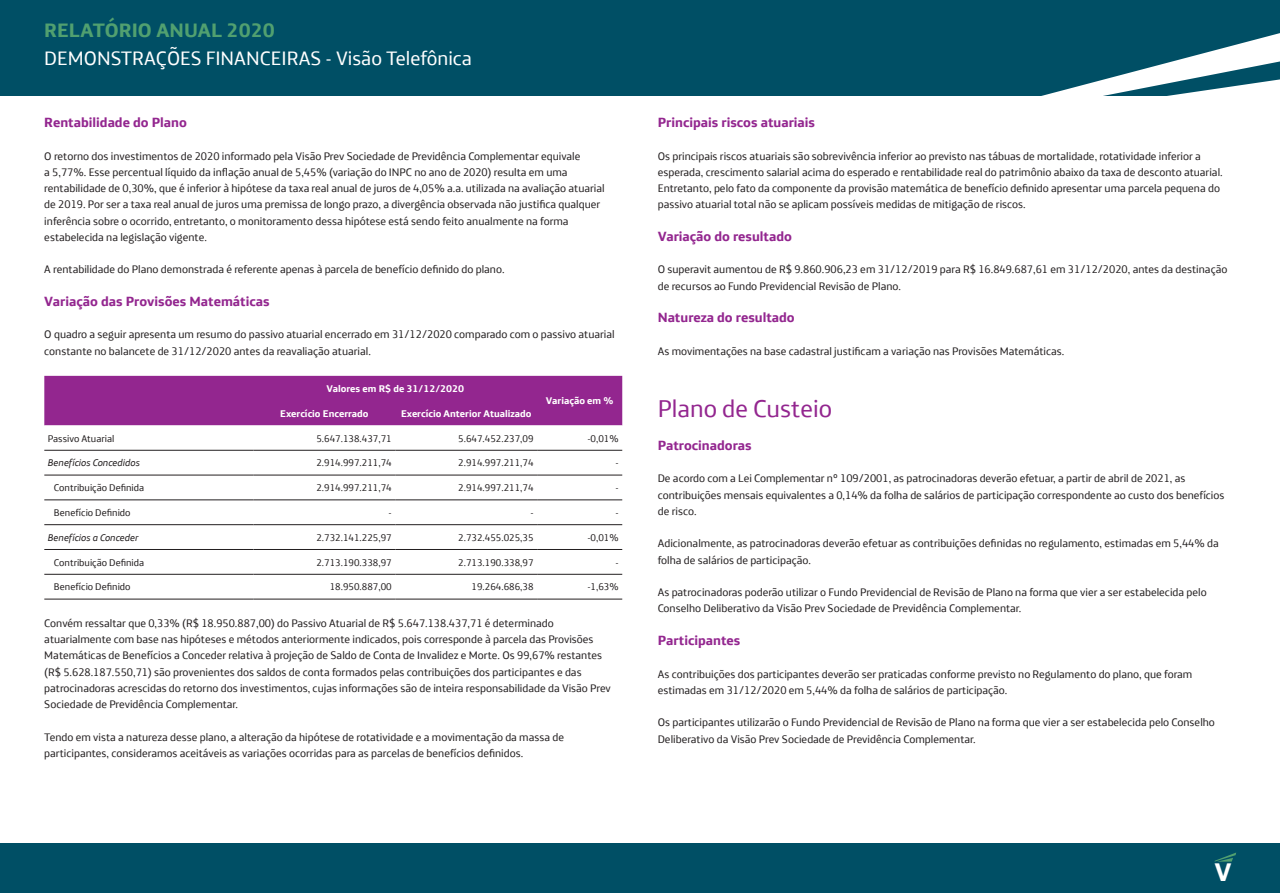
<style>
.page{position:relative;width:1280px;height:893px;background:#fff}
.page>*{position:absolute;margin:0;border:0;box-sizing:border-box;transform-origin:0 0}
.t1{font:700 26.25px "Telefonica";color:#fff}
.t2{font:25px "Telefonica";color:#93268f}
.t3{font:20px "Telefonica";color:#fff}
.t4{font:700 20px "Telefonica";color:#51a070}
.t5{font:700 13.75px "Telefonica";color:#93268f}
.t6{font:11.25px/16.2px "Telefonica";color:#231f20}
.t7{font:10px "Telefonica";color:#231f20}
.t8{font:700 10px "Telefonica";color:#fff}
.t9{font:italic 10px "Telefonica";color:#231f20}
</style>
<div class="page">
<div style="left:0;top:0;width:1279px;height:96px;background:#004f65"></div>
<svg style="left:1041px;top:33px;width:238px;height:63px"></svg>
<div style="left:0;top:843px;width:1279px;height:50px;background:#004f65"></div>
<svg style="left:1214px;top:853px;width:21px;height:9px"></svg>
<div style="left:44px;top:376px;width:578px;height:49px;background:#93268f"></div>
<svg style="left:44px;top:425px;width:578px;height:174px"></svg>
<hr style="left:44px;top:450px;width:209px;height:1px;background:#231f20">
<hr style="left:253px;top:450px;width:142px;height:1px;background:#231f20">
<hr style="left:395px;top:450px;width:142px;height:1px;background:#231f20">
<hr style="left:537px;top:450px;width:85px;height:1px;background:#231f20">
<hr style="left:44px;top:475px;width:209px;height:1px;background:#231f20">
<hr style="left:253px;top:475px;width:142px;height:1px;background:#231f20">
<hr style="left:395px;top:475px;width:142px;height:1px;background:#231f20">
<hr style="left:537px;top:475px;width:85px;height:1px;background:#231f20">
<hr style="left:44px;top:500px;width:209px;height:1px;background:#231f20">
<hr style="left:253px;top:500px;width:142px;height:1px;background:#231f20">
<hr style="left:395px;top:500px;width:142px;height:1px;background:#231f20">
<hr style="left:537px;top:500px;width:85px;height:1px;background:#231f20">
<hr style="left:44px;top:524px;width:209px;height:1px;background:#231f20">
<hr style="left:253px;top:524px;width:142px;height:1px;background:#231f20">
<hr style="left:395px;top:524px;width:142px;height:1px;background:#231f20">
<hr style="left:537px;top:524px;width:85px;height:1px;background:#231f20">
<hr style="left:44px;top:549px;width:209px;height:1px;background:#231f20">
<hr style="left:253px;top:549px;width:142px;height:1px;background:#231f20">
<hr style="left:395px;top:549px;width:142px;height:1px;background:#231f20">
<hr style="left:537px;top:549px;width:85px;height:1px;background:#231f20">
<hr style="left:44px;top:574px;width:209px;height:1px;background:#231f20">
<hr style="left:253px;top:574px;width:142px;height:1px;background:#231f20">
<hr style="left:395px;top:574px;width:142px;height:1px;background:#231f20">
<hr style="left:537px;top:574px;width:85px;height:1px;background:#231f20">
<hr style="left:44px;top:599px;width:209px;height:1px;background:#231f20">
<hr style="left:253px;top:599px;width:142px;height:1px;background:#231f20">
<hr style="left:395px;top:599px;width:142px;height:1px;background:#231f20">
<hr style="left:537px;top:599px;width:85px;height:1px;background:#231f20">
<h3 class="t4" style="left:44px;top:12px;width:232px">RELATÓRIO ANUAL 2020</h3>
<h3 class="t3" style="left:44px;top:41px;width:429px">DEMONSTRAÇÕES FINANCEIRAS - Visão Telefônica</h3>
<p class="t5" style="left:44px;top:110px;width:144px">Rentabilidade do Plano</p>
<p class="t6" style="left:44px;top:146px;width:562px">O retorno dos investimentos de 2020 informado pela Visão Prev Sociedade de Previdência Complementar equivale<br>a 5,77%. Esse percentual líquido da inflação anual de 5,45% (variação do INPC no ano de 2020) resulta em uma rentabilidade de 0,30%, que é inferior à hipótese da taxa real anual de juros de 4,05% a.a. utilizada na avaliação atuarial de 2019. Por ser a taxa real anual de juros uma premissa de longo prazo, a divergência observada não justifica qualquer inferência sobre o ocorrido, entretanto, o monitoramento dessa hipótese está sendo feito anualmente na forma estabelecida na legislação vigente.</p>
<p class="t6" style="left:44px;top:260px;width:462px">A rentabilidade do Plano demonstrada é referente apenas à parcela de benefício definido do plano.</p>
<p class="t5" style="left:44px;top:289px;width:227px">Variação das Provisões Matemáticas</p>
<p class="t6" style="left:44px;top:325px;width:572px">O quadro a seguir apresenta um resumo do passivo atuarial encerrado em 31/12/2020 comparado com o passivo atuarial constante no balancete de 31/12/2020 antes da reavaliação atuarial.</p>
<p class="t8" style="left:326px;top:380px;width:139px">Valores em R$ de 31/12/2020</p>
<p class="t8" style="left:546px;top:392px;width:69px">Variação em %</p>
<p class="t8" style="left:280px;top:404px;width:90px">Exercício Encerrado</p>
<p class="t8" style="left:401px;top:404px;width:132px">Exercício Anterior Atualizado</p>
<p class="t7" style="left:48px;top:430px;width:68px">Passivo Atuarial</p>
<p class="t7" style="left:316px;top:430px;width:77px">5.647.138.437,71</p>
<p class="t7" style="left:458px;top:430px;width:77px">5.647.452.237,09</p>
<p class="t7" style="left:587px;top:430px;width:33px">-0,01%</p>
<p class="t9" style="left:48px;top:455px;width:94px">Benefícios Concedidos</p>
<p class="t7" style="left:316px;top:454px;width:77px">2.914.997.211,74</p>
<p class="t7" style="left:458px;top:454px;width:77px">2.914.997.211,74</p>
<p class="t7" style="left:615px;top:454px;width:5px">-</p>
<p class="t7" style="left:54px;top:479px;width:92px">Contribuição Definida</p>
<p class="t7" style="left:316px;top:479px;width:77px">2.914.997.211,74</p>
<p class="t7" style="left:458px;top:479px;width:77px">2.914.997.211,74</p>
<p class="t7" style="left:615px;top:479px;width:5px">-</p>
<p class="t7" style="left:54px;top:504px;width:78px">Benefício Definido</p>
<p class="t7" style="left:388px;top:504px;width:5px">-</p>
<p class="t7" style="left:530px;top:504px;width:5px">-</p>
<p class="t7" style="left:615px;top:504px;width:5px">-</p>
<p class="t9" style="left:48px;top:529px;width:92px">Benefícios a Conceder</p>
<p class="t7" style="left:316px;top:529px;width:77px">2.732.141.225,97</p>
<p class="t7" style="left:458px;top:529px;width:77px">2.732.455.025,35</p>
<p class="t7" style="left:587px;top:529px;width:33px">-0,01%</p>
<p class="t7" style="left:54px;top:554px;width:92px">Contribuição Definida</p>
<p class="t7" style="left:316px;top:554px;width:77px">2.713.190.338,97</p>
<p class="t7" style="left:458px;top:554px;width:77px">2.713.190.338,97</p>
<p class="t7" style="left:615px;top:554px;width:5px">-</p>
<p class="t7" style="left:54px;top:578px;width:78px">Benefício Definido</p>
<p class="t7" style="left:330px;top:578px;width:64px">18.950.887,00</p>
<p class="t7" style="left:471px;top:578px;width:64px">19.264.686,38</p>
<p class="t7" style="left:587px;top:578px;width:33px">-1,63%</p>
<p class="t6" style="left:44px;top:614px;width:568px">Convém ressaltar que 0,33% (R$ 18.950.887,00) do Passivo Atuarial de R$ 5.647.138.437,71 é determinado atuarialmente com base nas hipóteses e métodos anteriormente indicados, pois corresponde à parcela das Provisões Matemáticas de Benefícios a Conceder relativa à projeção de Saldo de Conta de Invalidez e Morte. Os 99,67% restantes (R$ 5.628.187.550,71) são provenientes dos saldos de conta formados pelas contribuições dos participantes e das patrocinadoras acrescidas do retorno dos investimentos, cujas informações são de inteira responsabilidade da Visão Prev Sociedade de Previdência Complementar.</p>
<p class="t6" style="left:44px;top:727px;width:521px">Tendo em vista a natureza desse plano, a alteração da hipótese de rotatividade e a movimentação da massa de participantes, consideramos aceitáveis as variações ocorridas para as parcelas de benefícios definidos.</p>
<p class="t5" style="left:657px;top:110px;width:159px">Principais riscos atuariais</p>
<p class="t6" style="left:657px;top:146px;width:566px">Os principais riscos atuariais são sobrevivência inferior ao previsto nas tábuas de mortalidade, rotatividade inferior a esperada, crescimento salarial acima do esperado e rentabilidade real do patrimônio abaixo da taxa de desconto atuarial.<br>Entretanto, pelo fato da componente da provisão matemática de benefício definido apresentar uma parcela pequena do passivo atuarial total não se aplicam possíveis medidas de mitigação de riscos.</p>
<p class="t5" style="left:657px;top:224px;width:136px">Variação do resultado</p>
<p class="t6" style="left:657px;top:260px;width:571px">O superavit aumentou de R$ 9.860.906,23 em 31/12/2019 para R$ 16.849.687,61 em 31/12/2020, antes da destinação de recursos ao Fundo Previdencial Revisão de Plano.</p>
<p class="t5" style="left:657px;top:305px;width:138px">Natureza do resultado</p>
<p class="t6" style="left:657px;top:341px;width:408px">As movimentações na base cadastral justificam a variação nas Provisões Matemáticas.</p>
<h2 class="t2" style="left:657px;top:387px;width:176px">Plano de Custeio</h2>
<p class="t5" style="left:657px;top:433px;width:95px">Patrocinadoras</p>
<p class="t6" style="left:657px;top:469px;width:568px">De acordo com a Lei Complementar nº 109/2001, as patrocinadoras deverão efetuar, a partir de abril de 2021, as contribuições mensais equivalentes a 0,14% da folha de salários de participação correspondente ao custo dos benefícios de risco.</p>
<p class="t6" style="left:657px;top:534px;width:562px">Adicionalmente, as patrocinadoras deverão efetuar as contribuições definidas no regulamento, estimadas em 5,44% da folha de salários de participação.</p>
<p class="t6" style="left:657px;top:583px;width:550px">As patrocinadoras poderão utilizar o Fundo Previdencial de Revisão de Plano na forma que vier a ser estabelecida pelo<br>Conselho Deliberativo da Visão Prev Sociedade de Previdência Complementar.</p>
<p class="t5" style="left:657px;top:628px;width:84px">Participantes</p>
<p class="t6" style="left:657px;top:664px;width:536px">As contribuições dos participantes deverão ser praticadas conforme previsto no Regulamento do plano, que foram estimadas em 31/12/2020 em 5,44% da folha de salários de participação.</p>
<p class="t6" style="left:657px;top:713px;width:558px">Os participantes utilizarão o Fundo Previdencial de Revisão de Plano na forma que vier a ser estabelecida pelo Conselho<br>Deliberativo da Visão Prev Sociedade de Previdência Complementar.</p>
<h1 class="t1" style="left:1214px;top:848px;width:19px">V</h1>
</div>
